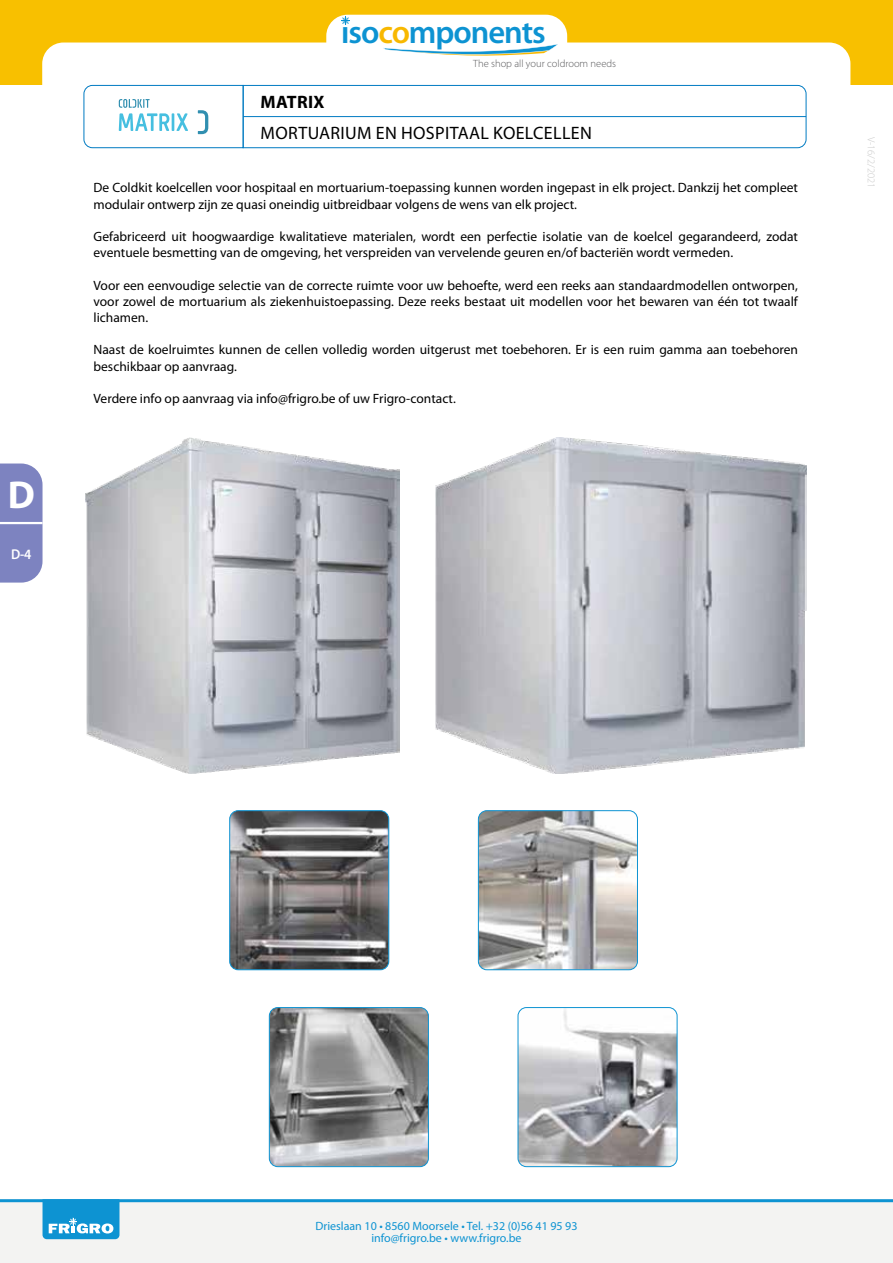
<style>
.page{position:relative;width:893px;height:1263px;background:#fff}
.page>*{position:absolute;margin:0;border:0;box-sizing:border-box;transform-origin:0 0}
.t1{font:700 39px "Myriad Pro";color:#fff}
.t2{font:600 32.55px "Myriad Pro";letter-spacing:-.035em;color:#0d93d2}
.t3{font:18px "Myriad Pro";letter-spacing:.02em;color:#000}
.t4{font:700 18px "Myriad Pro";letter-spacing:.02em;color:#000}
.t5{font:600 14.25px "Myriad Pro";color:#fff;scale:.95 1}
.t6{font:13.5px/16.2px "Myriad Pro";color:#000}
.t7{font:12px/12px "Myriad Pro";color:#0d93d2;text-align:center}
.t8{font:300 10.5px "Myriad Pro";color:#58585a}
.t9{font:300 10.5px "Myriad Pro";color:#cacaca}
.s1{color:#f8b800}
</style>
<div class="page">
<div style="left:0;top:0;width:893px;height:85px;background:#f8c000"></div>
<div style="left:42px;top:43px;width:808px;height:85px;background:#fff;border-radius:21px"></div>
<div style="left:326px;top:15px;width:241px;height:55px;background:#fff;border-radius:21px"></div>
<svg style="left:341px;top:16px;width:9px;height:9px"></svg>
<svg style="left:383px;top:44px;width:175px;height:12px"></svg>
<svg style="left:0;top:463px;width:43px;height:120px;background:#848ac3"></svg>
<hr style="left:0;top:522px;width:43px;height:2px;background:#fff">
<div style="left:0;top:1202px;width:893px;height:61px;background:#f3f3f2"></div>
<svg style="left:43px;top:1202px;width:76px;height:37px;background:#32a3d8"></svg>
<hr style="left:0;top:1199px;width:893px;height:3px;background:#0d93d2">
<img style="left:269px;top:1007px;width:159px;height:160px">
<div style="left:269px;top:1007px;width:160px;height:160px;border:1px solid #0d93d2;border-radius:9px"></div>
<img style="left:478px;top:811px;width:159px;height:159px">
<div style="left:478px;top:810px;width:160px;height:160px;border:1px solid #0d93d2;border-radius:9px"></div>
<img style="left:518px;top:1007px;width:159px;height:160px">
<div style="left:518px;top:1007px;width:159px;height:160px;border:1px solid #0d93d2;border-radius:9px"></div>
<img style="left:230px;top:811px;width:159px;height:159px">
<div style="left:229px;top:810px;width:160px;height:160px;border:1px solid #0d93d2;border-radius:9px"></div>
<img style="left:85px;top:437px;width:314px;height:336px">
<img style="left:436px;top:437px;width:370px;height:336px">
<svg style="left:83px;top:85px;width:724px;height:63px"></svg>
<h1 class="t1" style="left:8px;top:469px;width:29px">D</h1>
<p class="t5" style="left:11px;top:545px;width:23px">D-4</p>
<h2 class="t2" style="left:341px;top:11px;width:206px">iso<span class="s1">co</span>mponents</h2>
<p class="t8" style="left:473px;top:58px;width:144px">The shop all your coldroom needs</p>
<h3 class="t4" style="left:261px;top:90px;width:65px">MATRIX</h3>
<h3 class="t3" style="left:261px;top:122px;width:333px">MORTUARIUM EN HOSPITAAL KOELCELLEN</h3>
<p class="t6" style="left:94px;top:180px;width:706px">De Coldkit koelcellen voor hospitaal en mortuarium-toepassing kunnen worden ingepast in elk project. Dankzij het compleet modulair ontwerp zijn ze quasi oneindig uitbreidbaar volgens de wens van elk project.</p>
<p class="t6" style="left:94px;top:228px;width:706px">Gefabriceerd uit hoogwaardige kwalitatieve materialen, wordt een perfectie isolatie van de koelcel gegarandeerd, zodat eventuele besmetting van de omgeving, het verspreiden van vervelende geuren en/of bacteriën wordt vermeden.</p>
<p class="t6" style="left:94px;top:277px;width:706px;text-align:justify">Voor een eenvoudige selectie van de correcte ruimte voor uw behoefte, werd een reeks aan standaardmodellen ontworpen, voor zowel de mortuarium als ziekenhuistoepassing. Deze reeks bestaat uit modellen voor het bewaren van één tot twaalf lichamen.</p>
<p class="t6" style="left:94px;top:342px;width:706px">Naast de koelruimtes kunnen de cellen volledig worden uitgerust met toebehoren. Er is een ruim gamma aan toebehoren beschikbaar op aanvraag.</p>
<p class="t6" style="left:94px;top:390px;width:364px">Verdere info op aanvraag via info@frigro.be of uw Frigro-contact.</p>
<p class="t9" style="left:878px;top:137px;width:53px;rotate:90deg">V-16/2/2021</p>
<p class="t7" style="left:315px;top:1219px;width:264px">Drieslaan 10 • 8560 Moorsele • Tel. +32 (0)56 41 95 93 info@frigro.be • www.frigro.be</p>
</div>
